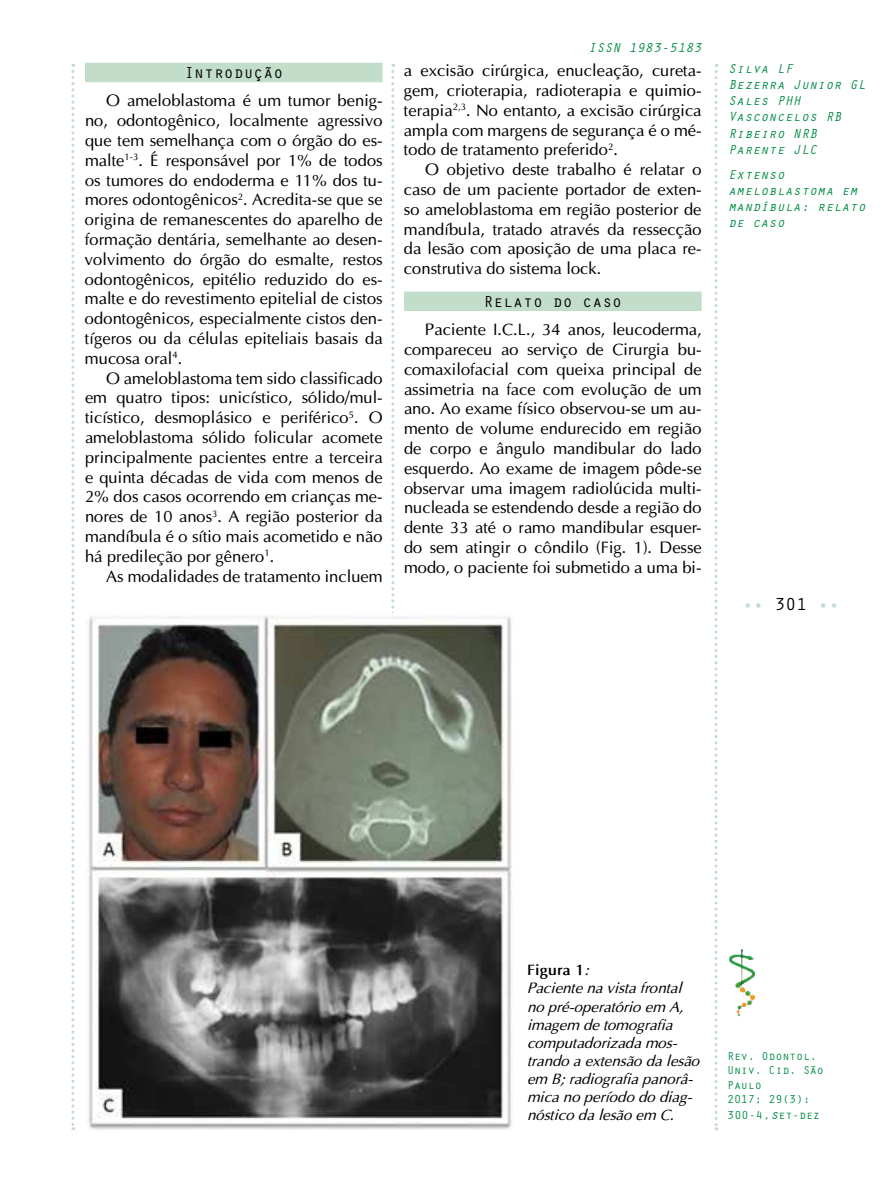
<style>
.page{position:relative;width:893px;height:1191px;background:#fff}
.page>*{position:absolute;margin:0;border:0;box-sizing:border-box;transform-origin:0 0}
.t1{font:18px "Orator Std";color:#c3ddcb}
.t2{font:16.5px/19.8px "Optima";color:#000;text-align:justify}
.t3{font:16.5px "Orator Std";color:#000}
.t4{font:italic 15px/18px "Optima";color:#000}
.t5{font:italic 13.5px/16.2px "Orator Std";color:#008c44}
.t6{font:12px/14.4px "Orator Std";letter-spacing:-.025em;color:#008c44}
.s1{color:#000}
.s2{font-weight:700;font-style:normal}
.s3{font-style:italic;font-size:13.5px}
</style>
<div class="page">
<svg style="left:715px;top:64px;width:3px;height:1066px"></svg>
<svg style="left:391px;top:64px;width:3px;height:549px"></svg>
<svg style="left:71px;top:64px;width:3px;height:1066px"></svg>
<img style="left:728px;top:949px;width:28px;height:67px">
<div style="left:85px;top:63px;width:298px;height:19px;background:#c3ddcb"></div>
<div style="left:404px;top:291px;width:298px;height:20px;background:#c3ddcb"></div>
<img style="left:88px;top:615px;width:424px;height:515px">
<p class="t3" style="left:184px;top:61px;width:100px">Introdução</p>
<p class="t2" style="left:85px;top:91px;width:299px;text-indent:21px">O ameloblastoma é um tumor benig&shy;no, odontogênico, localmente agressivo que tem semelhança com o órgão do es&shy;malte<sup>1-3</sup>. É responsável por 1% de todos os tumores do endoderma e 11% dos tu&shy;mores odontogênicos<sup>2</sup>. Acredita-se que se origina de remanescentes do aparelho de formação dentária, semelhante ao desen&shy;volvimento do órgão do esmalte, restos odontogênicos, epitélio reduzido do es&shy;malte e do revestimento epitelial de cistos odontogênicos, especialmente cistos den&shy;tígeros ou da células epiteliais basais da mucosa oral<sup>4</sup>.</p>
<p class="t2" style="left:85px;top:368px;width:299px;text-indent:21px">O ameloblastoma tem sido classificado em quatro tipos: unicístico, sólido/mul&shy;ticístico, desmoplásico e periférico<sup>5</sup>. O ameloblastoma sólido folicular acomete principalmente pacientes entre a terceira e quinta décadas de vida com menos de 2% dos casos ocorrendo em crianças me&shy;nores de 10 anos<sup>3</sup>. A região posterior da mandíbula é o sítio mais acometido e não há predileção por gênero<sup>1</sup>.</p>
<p class="t2" style="left:106px;top:566px;width:278px">As modalidades de tratamento incluem</p>
<p class="t5" style="left:588px;top:39px;width:115px">ISSN 1983-5183</p>
<p class="t2" style="left:404px;top:61px;width:299px">a excisão cirúrgica, enucleação, cureta&shy;gem, crioterapia, radioterapia e quimio&shy;terapia<sup>2,3</sup>. No entanto, a excisão cirúrgica ampla com margens de segurança é o mé&shy;todo de tratamento preferido<sup>2</sup>.</p>
<p class="t2" style="left:404px;top:160px;width:299px;text-indent:21px">O objetivo deste trabalho é relatar o caso de um paciente portador de exten&shy;so ameloblastoma em região posterior de mandíbula, tratado através da ressecção da lesão com aposição de uma placa re&shy;construtiva do sistema lock.</p>
<p class="t3" style="left:484px;top:289px;width:140px">Relato do caso</p>
<p class="t2" style="left:404px;top:319px;width:299px;text-indent:21px">Paciente I.C.L., 34 anos, leucoderma, compareceu ao serviço de Cirurgia bu&shy;comaxilofacial com queixa principal de assimetria na face com evolução de um ano. Ao exame físico observou-se um au&shy;mento de volume endurecido em região de corpo e ângulo mandibular do lado esquerdo. Ao exame de imagem pôde-se observar uma imagem radiolúcida multi&shy;nucleada se estendendo desde a região do dente 33 até o ramo mandibular esquer&shy;do sem atingir o côndilo (Fig. 1). Desse modo, o paciente foi submetido a uma bi-</p>
<p class="t5" style="left:728px;top:60px;width:139px">Silva LF<br>Bezerra Junior GL<br>Sales PHH<br>Vasconcelos RB<br>Ribeiro NRB<br>Parente JLC</p>
<p class="t5" style="left:728px;top:165px;width:139px">Extenso ameloblastoma em mandíbula: relato de caso</p>
<p class="t1" style="left:742px;top:591px;width:99px">•• <span class="s1">301</span> ••</p>
<p class="t4" style="left:527px;top:961px;width:174px"><span class="s2">Figura 1</span>:<br>Paciente na vista frontal no pré-operatório em A, imagem de tomografia computadorizada mos&shy;trando a extensão da lesão em B; radiografia panorâ&shy;mica no período do diag&shy;nóstico da lesão em C.</p>
<p class="t6" style="left:727px;top:1048px;width:98px">Rev. Odontol.<br>Univ. Cid. São<br>Paulo<br>2017; 29(3):</p>
<p class="t6" style="left:727px;top:1107px;width:94px">300-4,<span class="s3">s</span>et-dez</p>
</div>
